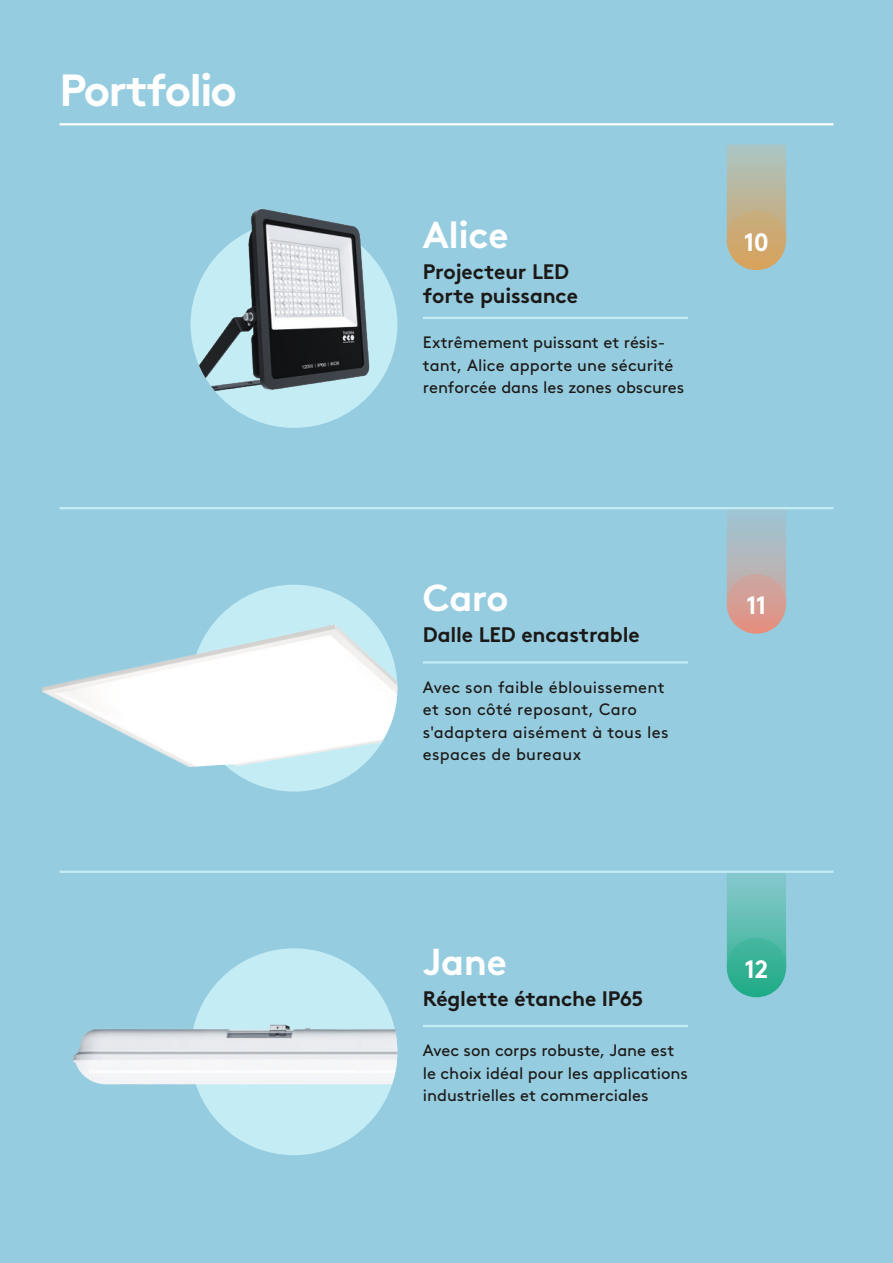
<style>
.page{position:relative;width:893px;height:1263px;background:#96ccdf}
.page>*{position:absolute;margin:0;border:0;box-sizing:border-box;transform-origin:0 0}
.Categorie{font:700 45px "Brown";letter-spacing:-.045em;color:#fff}
.Product_Name_25pt{font:700 37.5px "Brown";letter-spacing:-.015em;color:#fff}
.Page_reference{font:700 25.2px "Brown";color:#fff}
.Product_description{font:700 21px/24px "Brown";letter-spacing:-.01em;color:#1b1917}
.Product_description-2{font:16.5px/22.5px "Brown";color:#1b1917}
.Product_description-3{font:16.5px/22.5px "Brown";letter-spacing:.02em;color:#1b1917}
</style>
<div class="page">
<hr style="left:60px;top:123px;width:773px;height:2px;background:#fff">
<hr style="left:423px;top:317px;width:265px;height:2px;background:#c4ecf5">
<hr style="left:423px;top:1025px;width:265px;height:2px;background:#c4ecf5">
<hr style="left:423px;top:661px;width:265px;height:2px;background:#c4ecf5">
<div style="left:191px;top:948px;width:206px;height:207px;background:#c4ecf5;border-radius:50%"></div>
<img style="left:73px;top:1019px;width:324px;height:85px">
<img style="left:191px;top:209px;width:204px;height:211px">
<div style="left:191px;top:585px;width:206px;height:206px;background:#c4ecf5;border-radius:50%"></div>
<img style="left:42px;top:622px;width:355px;height:155px">
<svg style="left:727px;top:145px;width:60px;height:125px;background:#b3bcab"></svg>
<div style="left:727px;top:211px;width:59px;height:59px;background:linear-gradient(to bottom,#c7ae80,#d8a35c);border-radius:50%"></div>
<svg style="left:727px;top:509px;width:60px;height:123px"></svg>
<div style="left:727px;top:574px;width:59px;height:60px;background:linear-gradient(to bottom,#caa8a2,#e39182);border-radius:50%"></div>
<svg style="left:727px;top:873px;width:60px;height:125px;background:#70c2be"></svg>
<div style="left:727px;top:938px;width:59px;height:59px;background:linear-gradient(to bottom,#47b7a1,#1fab86);border-radius:50%"></div>
<hr style="left:60px;top:507px;width:773px;height:2px;background:#c4ecf5">
<hr style="left:60px;top:871px;width:773px;height:2px;background:#c4ecf5">
<p class="Categorie" style="left:60px;top:54px;width:179px">Portfolio</p>
<p class="Product_Name_25pt" style="left:423px;top:204px;width:87px">Alice</p>
<p class="Product_description" style="left:423px;top:257px;width:157px">Projecteur LED forte puissance</p>
<p class="Product_description-2" style="left:423px;top:330px;width:263px">Extrêmement puissant et résis&shy;tant, Alice apporte une sécurité renforcée dans les zones obscures</p>
<p class="Page_reference" style="left:744px;top:222px;width:27px">10</p>
<p class="Product_Name_25pt" style="left:423px;top:568px;width:87px">Caro</p>
<p class="Product_description" style="left:423px;top:620px;width:218px">Dalle LED encastrable</p>
<p class="Product_description-3" style="left:423px;top:674px;width:247px">Avec son faible éblouissement et son côté reposant, Caro s'adaptera aisément à tous les espaces de bureaux</p>
<p class="Page_reference" style="left:746px;top:585px;width:22px">11</p>
<p class="Product_Name_25pt" style="left:423px;top:931px;width:85px">Jane</p>
<p class="Product_description" style="left:423px;top:984px;width:222px">Réglette étanche IP65</p>
<p class="Product_description-2" style="left:423px;top:1038px;width:267px">Avec son corps robuste, Jane est le choix idéal pour les applications industrielles et commerciales</p>
<p class="Page_reference" style="left:744px;top:949px;width:25px">12</p>
</div>
